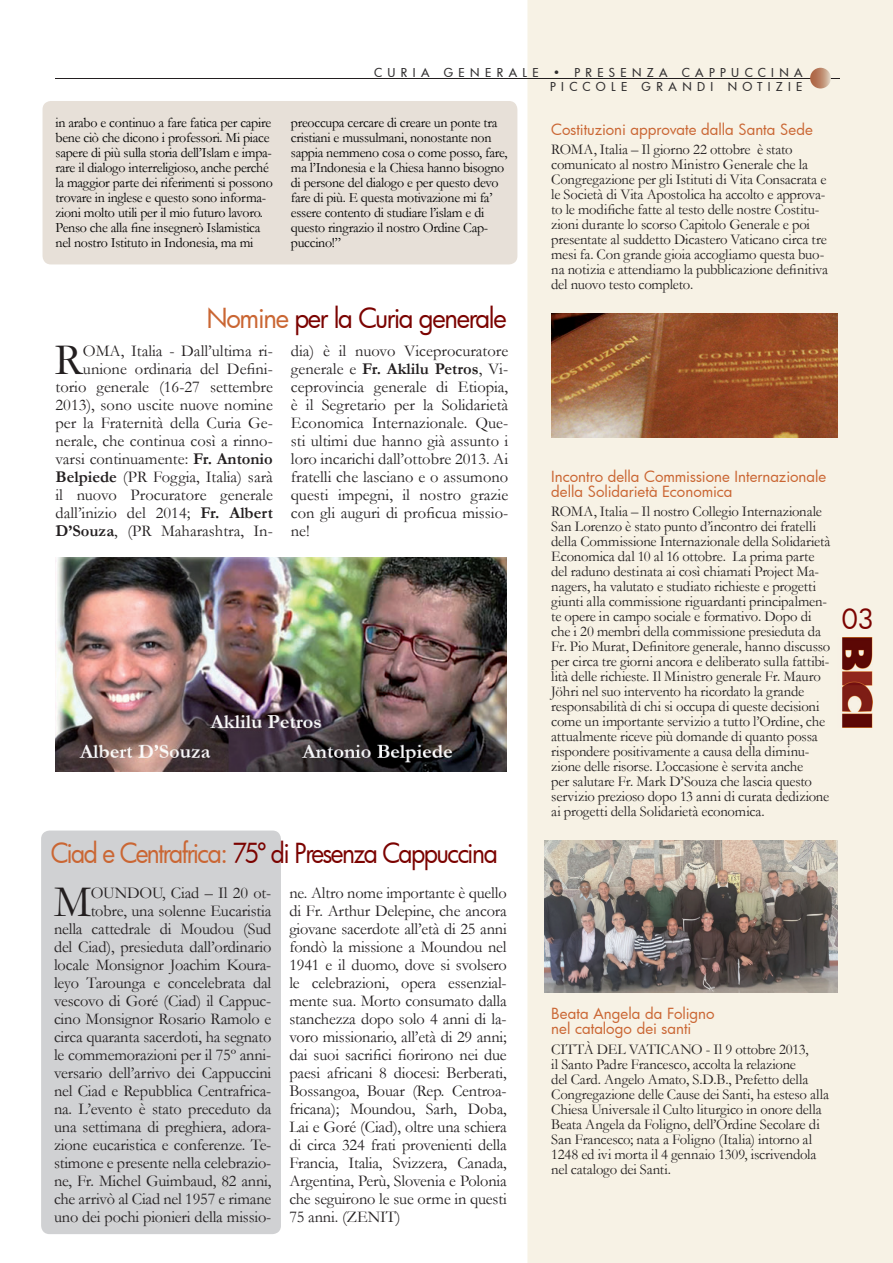
<style>
.page{position:relative;width:893px;height:1263px;background:#fff}
.page>*{position:absolute;margin:0;border:0;box-sizing:border-box;transform-origin:0 0}
.t1{font:45.3px "Garamond";color:#231f20}
.t2{font:27px "Futura";letter-spacing:-.06em;color:#7b0300;scale:.91 1}
.t3{font:27px "Futura";letter-spacing:-.06em;color:#7b0300;scale:.95 1}
.t4{font:27px "Futura";letter-spacing:-.06em;color:#7b0300}
.t5{font:16.5px/18px "Garamond";letter-spacing:-.01em;color:#231f20;text-align:right}
.t6{font:15px/15px "Garamond";letter-spacing:-.015em;color:#231f20}
.t7{font:15px/15px "Futura";color:#ca6633}
.t8{font:14.25px/15px "Garamond";letter-spacing:-.02em;color:#000}
.t9{font:500 12px/14.4px "Futura";letter-spacing:.45em;color:#312f30;text-align:right}
.s1{color:#ca6633}
.s2{font-weight:700}
</style>
<div class="page">
<div style="left:527px;top:0;width:366px;height:1263px;background:#f7f2e5"></div>
<img style="left:837px;top:638px;width:35px;height:90px">
<div style="left:41px;top:831px;width:240px;height:403px;background:#d0d1d3;border-radius:9px"></div>
<hr style="left:55px;top:79px;width:784px;height:1px;background:#231f20">
<svg style="left:810px;top:68px;width:21px;height:21px"></svg>
<div style="left:43px;top:101px;width:474px;height:163px;background:#e7e0d8;border-radius:9px"></div>
<img style="left:55px;top:557px;width:452px;height:214px">
<img style="left:544px;top:841px;width:293px;height:151px">
<img style="left:551px;top:314px;width:286px;height:124px">
<p class="t9" style="left:374px;top:65px;width:430px">CURIA GENERALE • PRESENZA CAPPUCCINA<br>PICCOLE GRANDI NOTIZIE</p>
<p class="t7" style="left:551px;top:121px;width:263px">Costituzioni approvate dalla Santa Sede</p>
<p class="t6" style="left:551px;top:142px;width:278px">ROMA, Italia – Il giorno 22 ottobre è stato comunicato al nostro Ministro Generale che la Congregazione per gli Istituti di Vita Consacrata e le Società di Vita Apostolica ha accolto e approva&shy;to le modifiche fatte al testo delle nostre Costitu&shy;zioni durante lo scorso Capitolo Generale e poi presentate al suddetto Dicastero Vaticano circa tre mesi fa. Con grande gioia accogliamo questa buo&shy;na notizia e attendiamo la pubblicazione definitiva del nuovo testo completo.</p>
<p class="t8" style="left:56px;top:116px;width:219px">in arabo e continuo a fare fatica per capire bene ciò che dicono i professori. Mi piace sapere di più sulla storia dell’Islam e impa&shy;rare il dialogo interreligioso, anche perché la maggior parte dei riferimenti si possono trovare in inglese e questo sono informa&shy;zioni molto utili per il mio futuro lavoro.<br>Penso che alla fine insegnerò Islamistica nel nostro Istituto in Indonesia, ma mi</p>
<p class="t8" style="left:291px;top:116px;width:218px">preoccupa cercare di creare un ponte tra cristiani e mussulmani, nonostante non sappia nemmeno cosa o come posso, fare, ma l’Indonesia e la Chiesa hanno bisogno di persone del dialogo e per questo devo fare di più. E questa motivazione mi fa’ essere contento di studiare l’islam e di questo ringrazio il nostro Ordine Cap&shy;puccino!”</p>
<h2 class="t3" style="left:206px;top:300px;width:318px"><span class="s1">Nomine</span> per la Curia generale</h2>
<p class="t5" style="left:56px;top:342px;width:219px">OMA, Italia - Dall’ultima ri&shy;unione ordinaria del Defini&shy;torio generale (16-27 settembre<br>2013), sono uscite nuove nomine per la Fraternità della Curia Ge&shy;nerale, che continua così a rinno&shy;varsi continuamente: <span class="s2">Fr. Antonio<br>Belpiede</span> (PR Foggia, Italia) sarà il nuovo Procuratore generale dall’inizio del 2014; <span class="s2">Fr. Albert<br>D’Souza</span>, (PR Maharashtra, In-</p>
<p class="t5" style="left:291px;top:342px;width:219px;text-align:justify">dia) è il nuovo Viceprocuratore generale e <span class="s2">Fr. Aklilu Petros</span>, Vi&shy;ceprovincia generale di Etiopia, è il Segretario per la Solidarietà Economica Internazionale. Que&shy;sti ultimi due hanno già assunto i loro incarichi dall’ottobre 2013. Ai fratelli che lasciano e o assumono questi impegni, il nostro grazie con gli auguri di proficua missio&shy;ne!</p>
<h1 class="t1" style="left:55px;top:335px;width:30px">R</h1>
<h2 class="t2" style="left:51px;top:835px;width:493px"><span class="s1">Ciad e Centrafrica:</span> 75º di Presenza Cappuccina</h2>
<h1 class="t1" style="left:54px;top:877px;width:39px">M</h1>
<p class="t5" style="left:54px;top:884px;width:219px">OUNDOU, Ciad – Il 20 ot&shy;tobre, una solenne Eucaristia<br>nella cattedrale di Moudou (Sud del Ciad), presieduta dall’ordinario locale Monsignor Joachim Koura&shy;leyo Tarounga e concelebrata dal vescovo di Goré (Ciad) il Cappuc&shy;cino Monsignor Rosario Ramolo e circa quaranta sacerdoti, ha segnato le commemorazioni per il 75º anni&shy;versario dell’arrivo dei Cappuccini nel Ciad e Repubblica Centrafrica&shy;na. L’evento è stato preceduto da una settimana di preghiera, adora&shy;zione eucaristica e conferenze. Te&shy;stimone e presente nella celebrazio&shy;ne, Fr. Michel Guimbaud, 82 anni, che arrivò al Ciad nel 1957 e rimane uno dei pochi pionieri della missio-</p>
<p class="t5" style="left:289px;top:884px;width:219px;text-align:justify">ne. Altro nome importante è quello di Fr. Arthur Delepine, che ancora giovane sacerdote all’età di 25 anni fondò la missione a Moundou nel 1941 e il duomo, dove si svolsero le celebrazioni, opera essenzial&shy;mente sua. Morto consumato dalla stanchezza dopo solo 4 anni di la&shy;voro missionario, all’età di 29 anni; dai suoi sacrifici fiorirono nei due paesi africani 8 diocesi: Berberati, Bossangoa, Bouar (Rep. Centroa&shy;fricana); Moundou, Sarh, Doba, Lai e Goré (Ciad), oltre una schiera di circa 324 frati provenienti della Francia, Italia, Svizzera, Canada, Argentina, Perù, Slovenia e Polonia che seguirono le sue orme in questi 75 anni. (ZENIT)</p>
<p class="t7" style="left:551px;top:468px;width:276px">Incontro della Commissione Internazionale della Solidarietà Economica</p>
<p class="t6" style="left:551px;top:504px;width:281px">ROMA, Italia – Il nostro Collegio Internazionale San Lorenzo è stato punto d’incontro dei fratelli della Commissione Internazionale della Solidarietà Economica dal 10 al 16 ottobre. La prima parte del raduno destinata ai così chiamati Project Ma&shy;nagers, ha valutato e studiato richieste e progetti giunti alla commissione riguardanti principalmen&shy;te opere in campo sociale e formativo. Dopo di che i 20 membri della commissione presieduta da Fr. Pio Murat, Definitore generale, hanno discusso per circa tre giorni ancora e deliberato sulla fattibi&shy;lità delle richieste. Il Ministro generale Fr. Mauro Jöhri nel suo intervento ha ricordato la grande responsabilità di chi si occupa di queste decisioni come un importante servizio a tutto l’Ordine, che attualmente riceve più domande di quanto possa rispondere positivamente a causa della diminu&shy;zione delle risorse. L’occasione è servita anche<br>per salutare Fr. Mark D’Souza che lascia questo servizio prezioso dopo 13 anni di curata dedizione ai progetti della Solidarietà economica.</p>
<p class="t7" style="left:551px;top:1006px;width:165px">Beata Angela da Foligno nel catalogo dei santi</p>
<p class="t6" style="left:551px;top:1042px;width:279px">CITTÀ DEL VATICANO - Il 9 ottobre 2013,<br>il Santo Padre Francesco, accolta la relazione<br>del Card. Angelo Amato, S.D.B., Prefetto della Congregazione delle Cause dei Santi, ha esteso alla Chiesa Universale il Culto liturgico in onore della Beata Angela da Foligno, dell’Ordine Secolare di San Francesco; nata a Foligno (Italia) intorno al 1248 ed ivi morta il 4 gennaio 1309, iscrivendola nel catalogo dei Santi.</p>
<h2 class="t4" style="left:841px;top:601px;width:34px">03</h2>
</div>
